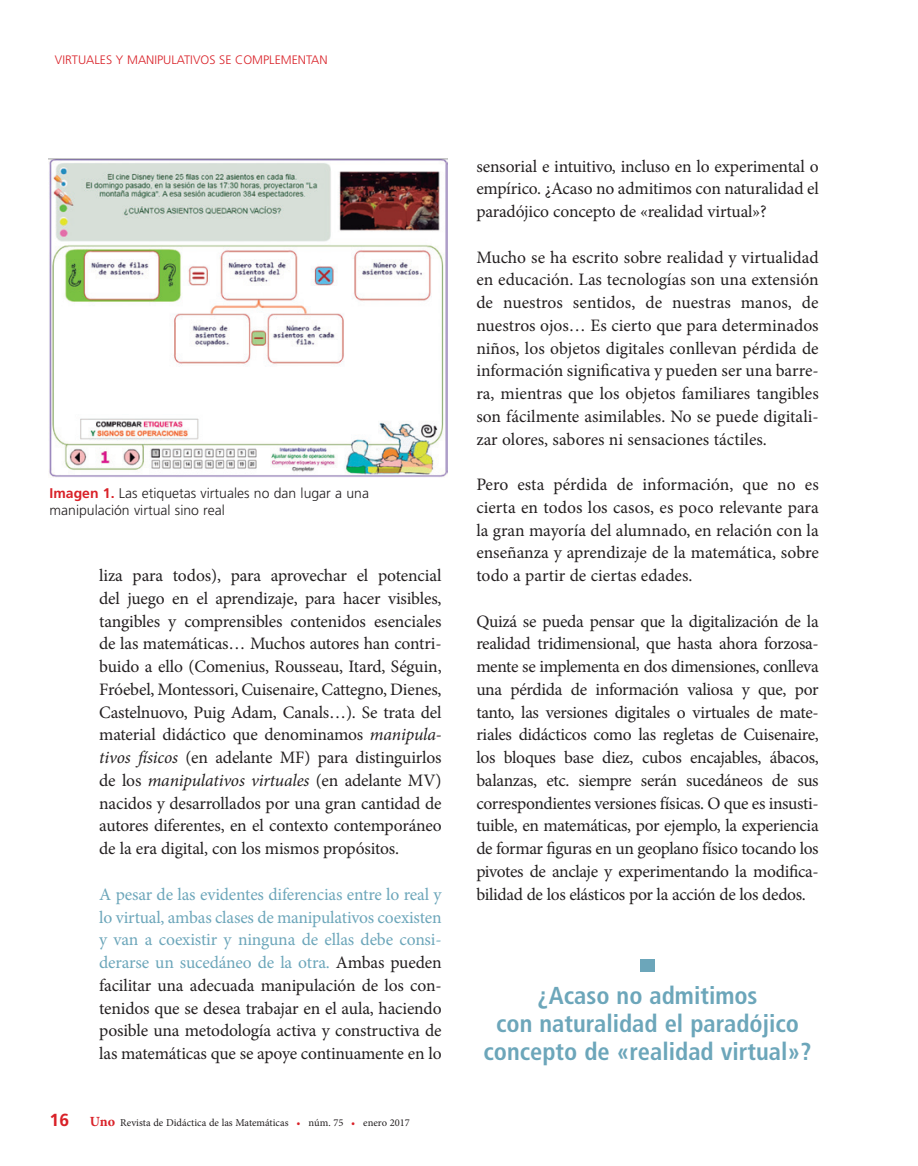
<style>
.page{position:relative;width:918px;height:1166px;background:#fff}
.page>*{position:absolute;margin:0;border:0;box-sizing:border-box;transform-origin:0 0}
.t1{font:700 condensed 42px "Minion Pro";color:#6ca6ba;scale:1.2 1}
.t2{font:700 condensed 24.5px/28px "Frutiger LT Std";color:#6ca6ba;text-align:center}
.t3{font:17.5px/22.8px "Minion Pro";letter-spacing:-.01em;color:#231f20;text-align:justify}
.t4{font:300 14px/16.8px "Frutiger LT Std";color:#231f20}
.t5{font:300 12.25px "Frutiger LT Std";color:#d92128}
.t6{font:10.5px "Minion Pro";color:#231f20}
.s1{font-weight:700;color:#d92128}
.s2{font-style:italic}
.s3{color:#6ca6ba}
.s4{font-family:"Frutiger LT Std";font-weight:700;font-size:17.5px;color:#d92128}
.s5{font-weight:700;font-size:14px;color:#d92128}
.s6{color:#d92128}
</style>
<div class="page">
<img style="left:48px;top:159px;width:399px;height:318px">
<p class="t5" style="left:55px;top:53px;width:274px">VIRTUALES Y MANIPULATIVOS SE COMPLEMENTAN</p>
<p class="t4" style="left:50px;top:485px;width:321px"><span class="s1">Imagen 1.</span> Las etiquetas virtuales no dan lugar a una manipulación virtual sino real</p>
<p class="t3" style="left:99px;top:564px;width:344px">liza para todos), para aprovechar el potencial del juego en el aprendizaje, para hacer visibles, tangibles y comprensibles contenidos esenciales de las matemáticas… Muchos autores han contri&shy;buido a ello (Comenius, Rousseau, Itard, Séguin, Fróebel, Montessori, Cuisenaire, Cattegno, Dienes, Castelnuovo, Puig Adam, Canals…). Se trata del material didáctico que denominamos <span class="s2">manipula&shy;tivos físicos</span> (en adelante MF) para distinguirlos de los <span class="s2">manipulativos virtuales</span> (en adelante MV) nacidos y desarrollados por una gran cantidad de autores diferentes, en el contexto contemporáneo de la era digital, con los mismos propósitos.</p>
<p class="t3" style="left:99px;top:883px;width:344px"><span class="s3">A pesar de las evidentes diferencias entre lo real y lo virtual, ambas clases de manipulativos coexisten y van a coexistir y ninguna de ellas debe consi&shy;derarse un sucedáneo de la otra.</span> Ambas pueden facilitar una adecuada manipulación de los con&shy;tenidos que se desea trabajar en el aula, haciendo posible una metodología activa y constructiva de las matemáticas que se apoye continuamente en lo</p>
<p class="t6" style="left:50px;top:1116px;width:362px"><span class="s4">16</span> <span class="s5">Uno</span> Revista de Didáctica de las Matemáticas <span class="s6">•</span> núm. 75 <span class="s6">•</span> enero 2017</p>
<p class="t3" style="left:476px;top:155px;width:344px">sensorial e intuitivo, incluso en lo experimental o empírico. ¿Acaso no admitimos con naturalidad el paradójico concepto de «realidad virtual»?</p>
<p class="t3" style="left:476px;top:246px;width:344px">Mucho se ha escrito sobre realidad y virtualidad en educación. Las tecnologías son una extensión de nuestros sentidos, de nuestras manos, de nuestros ojos… Es cierto que para determinados niños, los objetos digitales conllevan pérdida de información significativa y pueden ser una barre&shy;ra, mientras que los objetos familiares tangibles son fácilmente asimilables. No se puede digitali&shy;zar olores, sabores ni sensaciones táctiles.</p>
<p class="t3" style="left:476px;top:473px;width:344px">Pero esta pérdida de información, que no es cierta en todos los casos, es poco relevante para la gran mayoría del alumnado, en relación con la enseñanza y aprendizaje de la matemática, sobre todo a partir de ciertas edades.</p>
<p class="t3" style="left:476px;top:610px;width:344px">Quizá se pueda pensar que la digitalización de la realidad tridimensional, que hasta ahora forzosa&shy;mente se implementa en dos dimensiones, conlleva una pérdida de información valiosa y que, por tanto, las versiones digitales o virtuales de mate&shy;riales didácticos como las regletas de Cuisenaire, los bloques base diez, cubos encajables, ábacos, balanzas, etc. siempre serán sucedáneos de sus correspondientes versiones físicas. O que es insusti&shy;tuible, en matemáticas, por ejemplo, la experiencia de formar figuras en un geoplano físico tocando los pivotes de anclaje y experimentando la modifica&shy;bilidad de los elásticos por la acción de los dedos.</p>
<h1 class="t1" style="left:637px;top:933px;width:19px">■</h1>
<h2 class="t2" style="left:483px;top:981px;width:330px">¿Acaso no admitimos<br>con naturalidad el paradójico concepto de «realidad virtual»?</h2>
</div>
